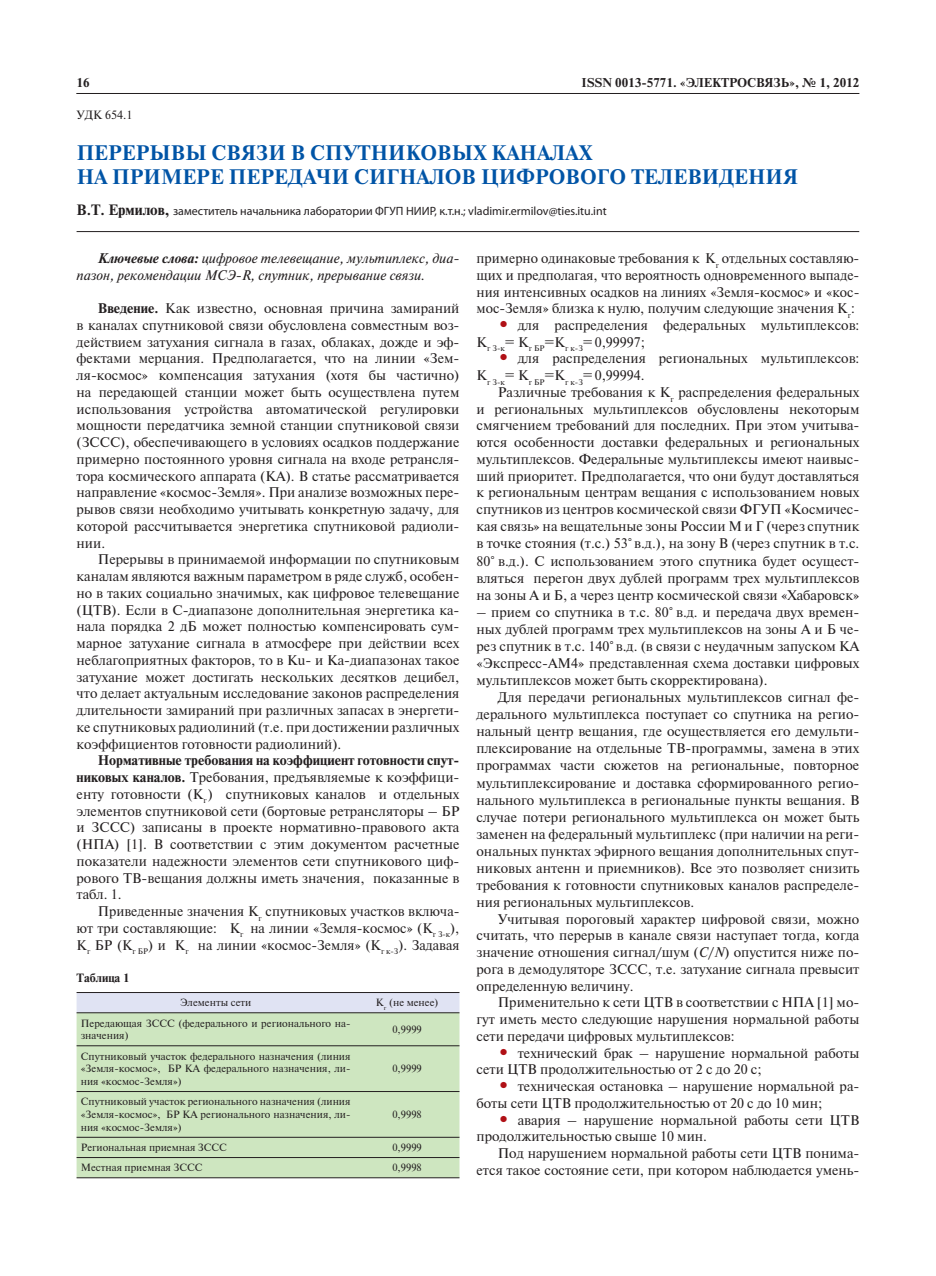
<style>
.page{position:relative;width:936px;height:1276px;background:#fff}
.page>*{position:absolute;margin:0;border:0;box-sizing:border-box;transform-origin:0 0}
.t1{font:700 21px/24px "Newton";letter-spacing:.01em;color:#0054a6}
.t2{font:13.95px/16.8px "Newton";color:#231f20;text-align:justify}
.t3{font:italic 13.95px/16.8px "Newton";color:#231f20}
.t4{font:700 12.75px "Newton";color:#231f20}
.t5{font:12px "Myriad Pro";color:#231f20}
.t6{font:12px "Newton";color:#231f20}
.t7{font:700 12px "Newton";color:#231f20}
.t8{font:10.5px/12.8px "Newton";color:#231f20;text-align:justify}
.s1{font-family:"Newton";font-weight:700;font-size:15px}
.s2{font-weight:700;font-size:16.5px;color:#b01016}
.s3{font-style:italic}
.s4{font-weight:700}
</style>
<div class="page">
<hr style="left:77px;top:93px;width:782px;height:1px;background:#231f20">
<hr style="left:77px;top:231px;width:782px;height:1px;background:#231f20">
<div style="left:77px;top:993px;width:382px;height:19px;background:#e0e3f3"></div>
<div style="left:77px;top:1013px;width:382px;height:164px;background:#cee6c0"></div>
<hr style="left:77px;top:992px;width:382px;height:1px;background:#231f20">
<hr style="left:77px;top:1012px;width:382px;height:1px;background:#231f20">
<hr style="left:77px;top:1045px;width:382px;height:1px;background:#231f20">
<hr style="left:77px;top:1091px;width:382px;height:1px;background:#231f20">
<hr style="left:77px;top:1137px;width:382px;height:1px;background:#231f20">
<hr style="left:77px;top:1157px;width:382px;height:1px;background:#231f20">
<hr style="left:77px;top:1177px;width:278px;height:1px;background:#231f20">
<hr style="left:355px;top:1177px;width:104px;height:1px;background:#231f20">
<p class="t4" style="left:77px;top:77px;width:15px">16</p>
<p class="t4" style="left:581px;top:77px;width:279px">ISSN 0013-5771. «ЭЛЕКТРОСВЯЗЬ», № 1, 2012</p>
<p class="t6" style="left:77px;top:111px;width:57px">УДК 654.1</p>
<h1 class="t1" style="left:77px;top:143px;width:722px">ПЕРЕРЫВЫ СВЯЗИ В СПУТНИКОВЫХ КАНАЛАХ<br>НА ПРИМЕРЕ ПЕРЕДАЧИ СИГНАЛОВ ЦИФРОВОГО ТЕЛЕВИДЕНИЯ</h1>
<p class="t5" style="left:77px;top:206px;width:531px"><span class="s1">В.Т. Ермилов,</span> заместитель начальника лаборатории ФГУП НИИР, к.т.н.; vladimir.ermilov@ties.itu.int</p>
<p class="t2" style="left:476px;top:251px;width:384px">примерно одинаковые требования к К<sub>г</sub> отдельных составляю&shy;щих и предполагая, что вероятность одновременного выпаде&shy;ния интенсивных осадков на линиях «Земля-космос» и «кос&shy;мос-Земля» близка к нулю, получим следующие значения К<sub>г</sub>:</p>
<p class="t2" style="left:476px;top:318px;width:384px;text-indent:21px"><span class="s2">•</span> для распределения федеральных мультиплексов:<br>К<sub>г</sub> <sub>З-к</sub>= К<sub>г</sub> <sub>БР</sub>=К<sub>г</sub> <sub>к-З</sub>= 0,99997;</p>
<p class="t2" style="left:476px;top:352px;width:384px;text-indent:21px"><span class="s2">•</span> для распределения региональных мультиплексов:<br>К<sub>г</sub> <sub>З-к</sub>= К<sub>г</sub> <sub>БР</sub>=К<sub>г</sub> <sub>к-З</sub>= 0,99994.</p>
<p class="t2" style="left:476px;top:385px;width:384px;text-indent:21px">Различные требования к К<sub>г</sub> распределения федеральных и региональных мультиплексов обусловлены некоторым смягчением требований для последних. При этом учитыва&shy;ются особенности доставки федеральных и региональных мультиплексов. Федеральные мультиплексы имеют наивыс&shy;ший приоритет. Предполагается, что они будут доставляться к региональным центрам вещания с использованием новых спутников из центров космической связи ФГУП «Космичес&shy;кая связь» на вещательные зоны России М и Г (через спутник в точке стояния (т.с.) 53◦ в.д.), на зону В (через спутник в т.с.<br>80◦ в.д.). С использованием этого спутника будет осущест&shy;вляться перегон двух дублей программ трех мультиплексов на зоны А и Б, а через центр космической связи «Хабаровск»</p>
<p class="t2" style="left:476px;top:605px;width:384px">– прием со спутника в т.с. 80◦ в.д. и передача двух времен&shy;ных дублей программ трех мультиплексов на зоны А и Б че&shy;рез спутник в т.с. 140◦ в.д. (в связи с неудачным запуском КА «Экспресс-АМ4» представленная схема доставки цифровых мультиплексов может быть скорректирована).</p>
<p class="t2" style="left:476px;top:690px;width:384px;text-indent:21px">Для передачи региональных мультиплексов сигнал фе&shy;дерального мультиплекса поступает со спутника на регио&shy;нальный центр вещания, где осуществляется его демульти&shy;плексирование на отдельные ТВ-программы, замена в этих программах части сюжетов на региональные, повторное мультиплексирование и доставка сформированного регио&shy;нального мультиплекса в региональные пункты вещания. В случае потери регионального мультиплекса он может быть заменен на федеральный мультиплекс (при наличии на реги&shy;ональных пунктах эфирного вещания дополнительных спут&shy;никовых антенн и приемников). Все это позволяет снизить требования к готовности спутниковых каналов распределе&shy;ния региональных мультиплексов.</p>
<p class="t2" style="left:476px;top:912px;width:384px;text-indent:21px">Учитывая пороговый характер цифровой связи, можно считать, что перерыв в канале связи наступает тогда, когда значение отношения сигнал/шум (<span class="s3">C</span>/<span class="s3">N</span>) опустится ниже по&shy;рога в демодуляторе ЗССС, т.е. затухание сигнала превысит определенную величину.</p>
<p class="t2" style="left:476px;top:995px;width:384px;text-indent:21px">Применительно к сети ЦТВ в соответствии с НПА [1] мо&shy;гут иметь место следующие нарушения нормальной работы сети передачи цифровых мультиплексов:</p>
<p class="t2" style="left:476px;top:1045px;width:384px;text-indent:21px"><span class="s2">•</span> технический брак – нарушение нормальной работы сети ЦТВ продолжительностью от 2 с до 20 с;</p>
<p class="t2" style="left:476px;top:1079px;width:384px;text-indent:21px"><span class="s2">•</span> техническая остановка – нарушение нормальной ра&shy;боты сети ЦТВ продолжительностью от 20 с до 10 мин;</p>
<p class="t2" style="left:476px;top:1112px;width:384px;text-indent:21px"><span class="s2">•</span> авария – нарушение нормальной работы сети ЦТВ продолжительностью свыше 10 мин.</p>
<p class="t2" style="left:476px;top:1146px;width:384px;text-align:right">Под нарушением нормальной работы сети ЦТВ понима&shy;ется такое состояние сети, при котором наблюдается умень-</p>
<p class="t3" style="left:77px;top:251px;width:384px;text-indent:21px"><span class="s4">Ключевые слова:</span> цифровое телевещание, мультиплекс, диа&shy;пазон, рекомендации МСЭ-R, спутник, прерывание связи.</p>
<p class="t2" style="left:77px;top:301px;width:384px;text-indent:21px"><span class="s4">Введение.</span> Как известно, основная причина замираний в каналах спутниковой связи обусловлена совместным воз&shy;действием затухания сигнала в газах, облаках, дожде и эф&shy;фектами мерцания. Предполагается, что на линии «Зем&shy;ля-космос» компенсация затухания (хотя бы частично) на передающей станции может быть осуществлена путем использования устройства автоматической регулировки мощности передатчика земной станции спутниковой связи (ЗССС), обеспечивающего в условиях осадков поддержание примерно постоянного уровня сигнала на входе ретрансля&shy;тора космического аппарата (КА). В статье рассматривается направление «космос-Земля». При анализе возможных пере&shy;рывов связи необходимо учитывать конкретную задачу, для которой рассчитывается энергетика спутниковой радиоли&shy;нии.</p>
<p class="t2" style="left:77px;top:553px;width:384px;text-indent:21px">Перерывы в принимаемой информации по спутниковым каналам являются важным параметром в ряде служб, особен&shy;но в таких социально значимых, как цифровое телевещание (ЦТВ). Если в С-диапазоне дополнительная энергетика ка&shy;нала порядка 2 дБ может полностью компенсировать сум&shy;марное затухание сигнала в атмосфере при действии всех неблагоприятных факторов, то в Ku- и Ka-диапазонах такое затухание может достигать нескольких десятков децибел, что делает актуальным исследование законов распределения длительности замираний при различных запасах в энергети&shy;ке спутниковых радиолиний (т.е. при достижении различных коэффициентов готовности радиолиний).</p>
<p class="t2" style="left:77px;top:753px;width:384px;text-indent:21px"><span class="s4">Нормативные требования на коэффициент готовности спут&shy;никовых каналов.</span> Требования, предъявляемые к коэффици&shy;енту готовности (К<sub>г</sub> ) спутниковых каналов и отдельных элементов спутниковой сети (бортовые ретрансляторы – БР и ЗССС) записаны в проекте нормативно-правового акта (НПА) [1]. В соответствии с этим документом расчетные показатели надежности элементов сети спутникового циф&shy;рового ТВ-вещания должны иметь значения, показанные в табл. 1.</p>
<p class="t2" style="left:77px;top:904px;width:384px;text-indent:21px">Приведенные значения К<sub>г</sub> спутниковых участков включа&shy;ют три составляющие: К<sub>г</sub> на линии «Земля-космос» (К<sub>г</sub> <sub>З-к</sub>), К<sub>г</sub> БР (К<sub>г</sub> <sub>БР</sub>) и К<sub>г</sub> на линии «космос-Земля» (К<sub>г</sub> <sub>к-З</sub>). Задавая</p>
<p class="t7" style="left:77px;top:973px;width:54px">Таблица 1</p>
<p class="t8" style="left:180px;top:997px;width:73px">Элементы сети</p>
<p class="t8" style="left:376px;top:997px;width:64px">К<sub>г</sub> (не менее)</p>
<p class="t8" style="left:81px;top:1017px;width:271px">Передающая ЗССС (федерального и регионального на&shy;значения)</p>
<p class="t8" style="left:392px;top:1024px;width:31px">0,9999</p>
<p class="t8" style="left:81px;top:1050px;width:271px">Спутниковый участок федерального назначения (линия «Земля-космос», БР КА федерального назначения, ли&shy;ния «космос-Земля»)</p>
<p class="t8" style="left:392px;top:1063px;width:31px">0,9999</p>
<p class="t8" style="left:81px;top:1096px;width:271px">Спутниковый участок регионального назначения (линия «Земля-космос», БР КА регионального назначения, ли&shy;ния «космос-Земля»)</p>
<p class="t8" style="left:392px;top:1109px;width:31px">0,9998</p>
<p class="t8" style="left:81px;top:1142px;width:148px">Региональная приемная ЗССС</p>
<p class="t8" style="left:392px;top:1142px;width:31px">0,9999</p>
<p class="t8" style="left:81px;top:1162px;width:123px">Местная приемная ЗССС</p>
<p class="t8" style="left:392px;top:1162px;width:31px">0,9998</p>
</div>
